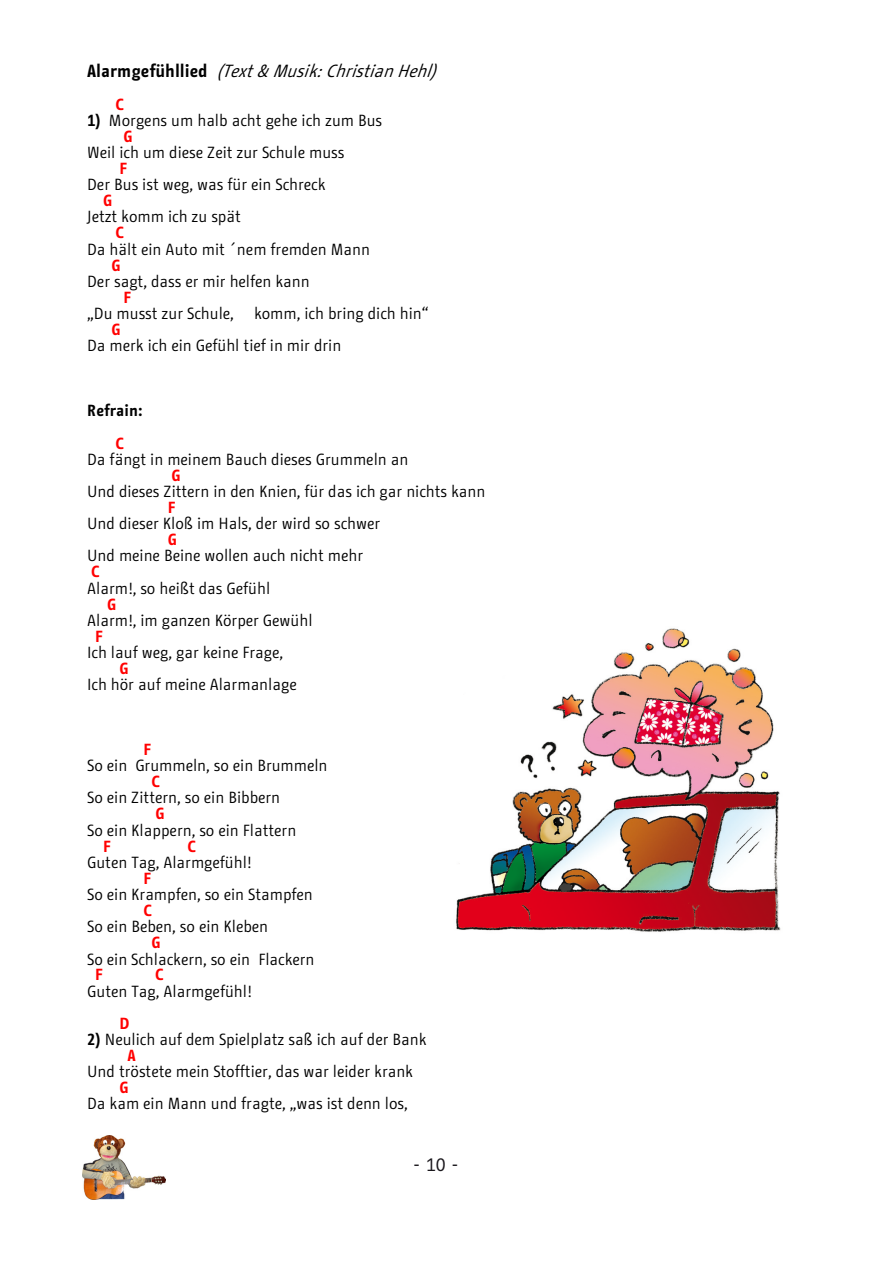
<style>
.page{position:relative;width:893px;height:1263px;background:#fff}
.page>*{position:absolute;margin:0;border:0;box-sizing:border-box;transform-origin:0 0}
.t1{font:18px "BMF Change Letter";color:#1a171c}
.t2{font:italic 17.55px "BMF Change Sans Condensed";color:#000}
.t3{font:16.05px/16px "BMF Change Sans Condensed";color:#000}
.t4{font:700 16.05px "BMF Change Sans Condensed";color:#f00}
.t5{font:700 16.05px "BMF Change Sans Condensed";color:#000}
.s1{font-weight:700;font-style:normal}
.s2{font-weight:700}
.s3{font-weight:700;color:#f00}
</style>
<div class="page">
<img style="left:456px;top:628px;width:325px;height:304px">
<img style="left:83px;top:1135px;width:83px;height:64px">
<p class="t2" style="left:87px;top:59px;width:358px"><span class="s1">A l a r m g e f ü h l l i e d</span> (Text&amp;Musik:ChristianHehl)</p>
<p class="t4" style="left:115px;top:93px;width:10px">C</p>
<p class="t3" style="left:123px;top:112px;width:260px;text-indent:-36px"><span class="s2">1)</span> Morgens um halb acht gehe ich zum Bus<br><span class="s3">G</span></p>
<p class="t3" style="left:87px;top:144px;width:259px">Weil ich um diese Zeit zur Schule muss</p>
<p class="t4" style="left:119px;top:157px;width:9px">F</p>
<p class="t3" style="left:87px;top:176px;width:240px">Der Bus ist weg, was für ein Schreck</p>
<p class="t4" style="left:103px;top:190px;width:11px">G</p>
<p class="t3" style="left:87px;top:208px;width:155px">Jetzt komm ich zu spät</p>
<p class="t4" style="left:115px;top:222px;width:10px">C</p>
<p class="t3" style="left:87px;top:241px;width:284px">Da hält ein Auto mit ´nem fremden Mann</p>
<p class="t4" style="left:111px;top:254px;width:11px">G</p>
<p class="t3" style="left:87px;top:273px;width:224px">Der sagt, dass er mir helfen kann</p>
<p class="t4" style="left:123px;top:286px;width:9px">F</p>
<p class="t3" style="left:87px;top:305px;width:148px">„Du musst zur Schule,</p>
<p class="t3" style="left:254px;top:305px;width:176px">komm, ich bring dich hin“</p>
<p class="t4" style="left:111px;top:318px;width:11px">G</p>
<p class="t3" style="left:87px;top:337px;width:256px">Da merk ich ein Gefühl tief in mir drin</p>
<p class="t5" style="left:87px;top:400px;width:57px">Refrain:</p>
<p class="t4" style="left:115px;top:432px;width:10px">C</p>
<p class="t3" style="left:87px;top:451px;width:323px">Da fängt in meinem Bauch dieses Grummeln an</p>
<p class="t4" style="left:172px;top:464px;width:11px">G</p>
<p class="t3" style="left:87px;top:483px;width:400px">Und dieses Zittern in den Knien, für das ich gar nichts kann</p>
<p class="t4" style="left:168px;top:496px;width:9px">F</p>
<p class="t3" style="left:87px;top:515px;width:295px">Und dieser Kloß im Hals, der wird so schwer</p>
<p class="t4" style="left:168px;top:529px;width:11px">G</p>
<p class="t3" style="left:87px;top:547px;width:278px">Und meine Beine wollen auch nicht mehr</p>
<p class="t4" style="left:91px;top:561px;width:10px">C</p>
<p class="t3" style="left:87px;top:580px;width:185px">Alarm!, so heißt das Gefühl</p>
<p class="t4" style="left:107px;top:593px;width:11px">G</p>
<p class="t3" style="left:87px;top:612px;width:227px">Alarm!, im ganzen Körper Gewühl</p>
<p class="t4" style="left:95px;top:625px;width:9px">F</p>
<p class="t3" style="left:87px;top:644px;width:198px">Ich lauf weg, gar keine Frage,</p>
<p class="t4" style="left:119px;top:657px;width:11px">G</p>
<p class="t3" style="left:87px;top:676px;width:211px">Ich hör auf meine Alarmanlage</p>
<p class="t4" style="left:144px;top:738px;width:9px">F</p>
<p class="t3" style="left:87px;top:757px;width:242px">So ein Grummeln, so ein Brummeln</p>
<p class="t4" style="left:152px;top:770px;width:10px">C</p>
<p class="t3" style="left:87px;top:789px;width:195px">So ein Zittern, so ein Bibbern</p>
<p class="t4" style="left:156px;top:803px;width:11px">G</p>
<p class="t3" style="left:87px;top:821px;width:211px">So ein Klappern, so ein Flattern</p>
<p class="t4" style="left:103px;top:835px;width:9px">F</p>
<p class="t4" style="left:187px;top:835px;width:10px">C</p>
<p class="t3" style="left:87px;top:854px;width:166px">Guten Tag, Alarmgefühl!</p>
<p class="t4" style="left:144px;top:867px;width:9px">F</p>
<p class="t3" style="left:87px;top:886px;width:227px">So ein Krampfen, so ein Stampfen</p>
<p class="t4" style="left:144px;top:899px;width:10px">C</p>
<p class="t3" style="left:87px;top:918px;width:183px">So ein Beben, so ein Kleben</p>
<p class="t4" style="left:152px;top:932px;width:11px">G</p>
<p class="t3" style="left:87px;top:950px;width:229px">So ein Schlackern, so ein Flackern</p>
<p class="t4" style="left:95px;top:964px;width:9px">F</p>
<p class="t4" style="left:155px;top:964px;width:10px">C</p>
<p class="t3" style="left:87px;top:983px;width:166px">Guten Tag, Alarmgefühl!</p>
<p class="t4" style="left:119px;top:1012px;width:12px">D</p>
<p class="t3" style="left:127px;top:1031px;width:301px;text-indent:-40px"><span class="s2">2)</span> Neulich auf dem Spielplatz saß ich auf der Bank<br><span class="s3">A</span></p>
<p class="t3" style="left:87px;top:1063px;width:327px">Und tröstete mein Stofftier, das war leider krank</p>
<p class="t4" style="left:119px;top:1076px;width:11px">G</p>
<p class="t3" style="left:87px;top:1095px;width:322px">Da kam ein Mann und fragte, „was ist denn los,</p>
<p class="t1" style="left:413px;top:1153px;width:48px">- 10 -</p>
</div>
